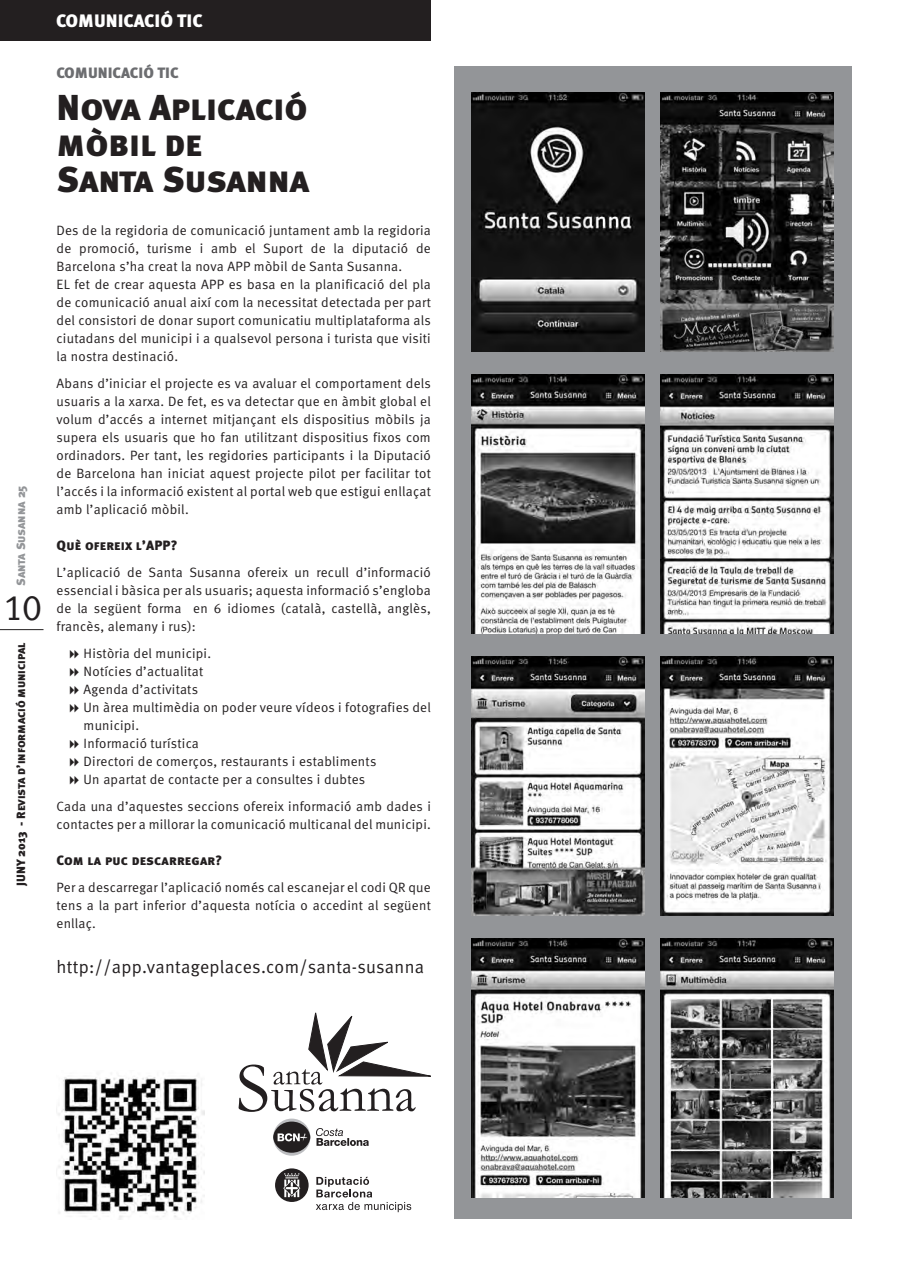
<style>
.page{position:relative;width:897px;height:1263px;background:#fff}
.page>*{position:absolute;margin:0;border:0;box-sizing:border-box;transform-origin:0 0}
.t1{font:36px/36px "Meta Black Caps";color:#231f20}
.t2{font:36px "Meta Plus Normal Caps";color:#231f20}
.t3{font:18px "Meta Normal";letter-spacing:.015em;color:#231f20}
.t4{font:18px "Meta Black Caps";color:#fff}
.t5{font:15px "Meta Black Caps";color:#6c6d70}
.t6{font:13.5px/18px "Meta Normal";letter-spacing:.02em;color:#231f20}
.t7{font:13.5px "Meta Black Caps";letter-spacing:.02em;color:#231f20}
.t8{font:12px "Meta Black Caps";color:#231f20}
.t9{font:12px "Meta Black Caps";letter-spacing:-.015em;color:#939598}
</style>
<div class="page">
<hr style="left:0;top:629px;width:43px;height:1px;background:#231f20">
<div style="left:0;top:0;width:431px;height:41px;background:#231f20"></div>
<div style="left:454px;top:66px;width:397px;height:1153px;background:#939598"></div>
<img style="left:471px;top:92px;width:173px;height:259px">
<img style="left:660px;top:92px;width:173px;height:259px">
<img style="left:471px;top:656px;width:173px;height:259px">
<img style="left:660px;top:656px;width:173px;height:259px">
<img style="left:471px;top:374px;width:173px;height:259px">
<img style="left:660px;top:374px;width:173px;height:259px">
<img style="left:471px;top:938px;width:173px;height:259px">
<img style="left:660px;top:938px;width:173px;height:259px">
<img style="left:58px;top:1077px;width:147px;height:142px">
<svg style="left:238px;top:1012px;width:193px;height:100px"></svg>
<svg style="left:273px;top:1118px;width:37px;height:37px"></svg>
<div style="left:273px;top:1121px;width:37px;height:31px;background:#231f20;border-radius:50%"></div>
<svg style="left:316px;top:1128px;width:52px;height:18px"></svg>
<svg style="left:277px;top:1133px;width:31px;height:9px"></svg>
<div style="left:275px;top:1168px;width:33px;height:34px;background:#231f20;border-radius:50%"></div>
<svg style="left:283px;top:1173px;width:17px;height:24px"></svg>
<svg style="left:316px;top:1177px;width:95px;height:35px"></svg>
<p class="t9" style="left:14px;top:586px;width:102px;rotate:-90deg">Santa Susanna 25</p>
<h1 class="t2" style="left:4px;top:587px;width:40px">10</h1>
<p class="t8" style="left:14px;top:886px;width:245px;rotate:-90deg">JUNY 2013 - Revista d’informació municipal</p>
<h2 class="t4" style="left:56px;top:10px;width:148px">COMUNICACIÓ TIC</h2>
<p class="t5" style="left:57px;top:64px;width:123px">COMUNICACIÓ TIC</p>
<h1 class="t1" style="left:57px;top:89px;width:254px">Nova Aplicació mòbil de<br>Santa Susanna</h1>
<p class="t6" style="left:57px;top:221px;width:376px">Des de la regidoria de comunicació juntament amb la regidoria de promoció, turisme i amb el Suport de la diputació de Barcelona s’ha creat la nova APP mòbil de Santa Susanna.<br>EL fet de crear aquesta APP es basa en la planificació del pla de comunicació anual així com la necessitat detectada per part del consistori de donar suport comunicatiu multiplataforma als ciutadans del municipi i a qualsevol persona i turista que visiti la nostra destinació.</p>
<p class="t6" style="left:57px;top:374px;width:376px;text-align:justify">Abans d’iniciar el projecte es va avaluar el comportament dels usuaris a la xarxa. De fet, es va detectar que en àmbit global el volum d’accés a internet mitjançant els dispositius mòbils ja supera els usuaris que ho fan utilitzant dispositius fixos com ordinadors. Per tant, les regidories participants i la Diputació de Barcelona han iniciat aquest projecte pilot per facilitar tot l’accés i la informació existent al portal web que estigui enllaçat amb l’aplicació mòbil.</p>
<p class="t7" style="left:57px;top:537px;width:122px">Què ofereix l’APP?</p>
<p class="t6" style="left:57px;top:563px;width:375px;text-align:justify">L’aplicació de Santa Susanna ofereix un recull d’informació essencial i bàsica per als usuaris; aquesta informació s’engloba de la següent forma en 6 idiomes (català, castellà, anglès, francès, alemany i rus):</p>
<p class="t6" style="left:84px;top:644px;width:349px">Història del municipi.<br>Notícies d’actualitat<br>Agenda d’activitats<br>Un àrea multimèdia on poder veure vídeos i fotografies del municipi.<br>Informació turística<br>Directori de comerços, restaurants i establiments<br>Un apartat de contacte per a consultes i dubtes</p>
<p class="t6" style="left:57px;top:797px;width:375px">Cada una d’aquestes seccions ofereix informació amb dades i contactes per a millorar la comunicació multicanal del municipi.</p>
<p class="t7" style="left:57px;top:852px;width:167px">Com la puc descarregar?</p>
<p class="t6" style="left:57px;top:878px;width:375px;text-align:justify">Per a descarregar l’aplicació només cal escanejar el codi QR que tens a la part inferior d’aquesta notícia o accedint al següent enllaç.</p>
<h2 class="t3" style="left:57px;top:956px;width:369px">http://app.vantageplaces.com/santa-susanna</h2>
</div>
